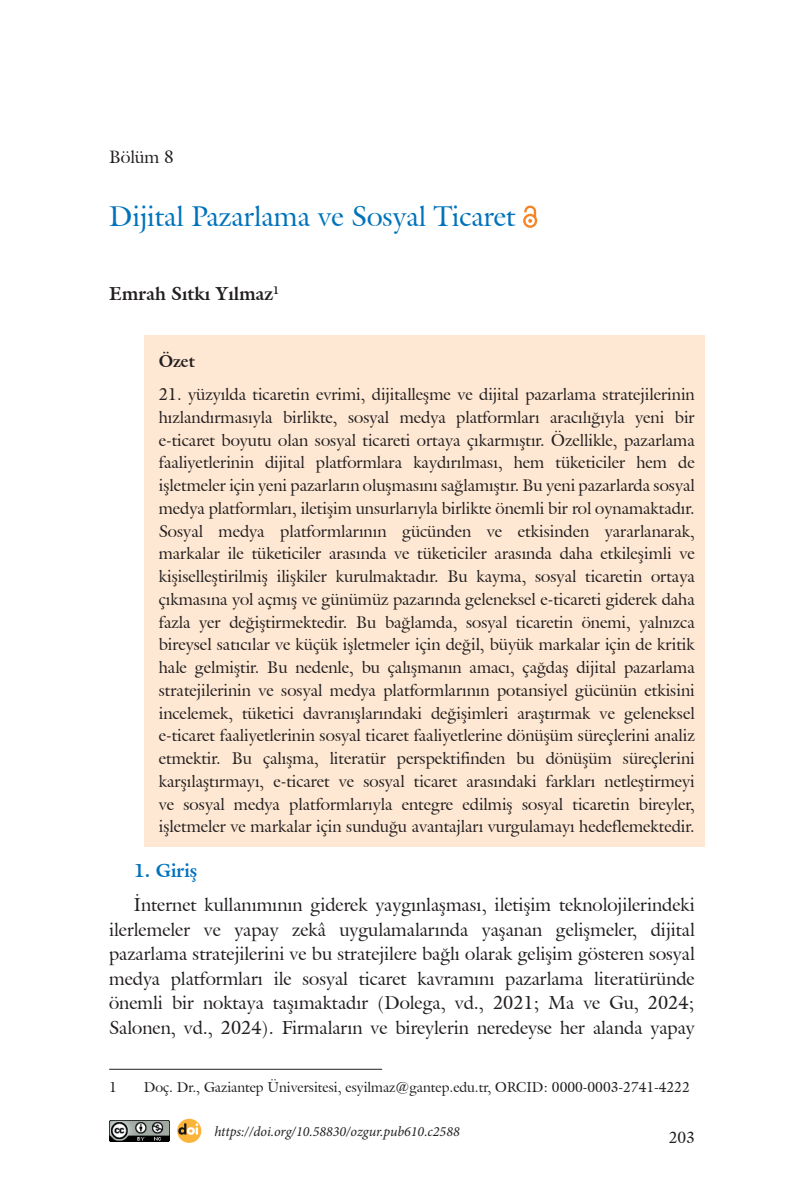
<style>
.page{position:relative;width:794px;height:1191px;background:#fff}
.page>*{position:absolute;margin:0;border:0;box-sizing:border-box;transform-origin:0 0}
.t1{font:28px "Galliard IT Cby BT";color:#0072bc}
.t2{font:18.38px/24.5px "Galliard IT Cby BT";color:#231f20;text-align:justify}
.t3{font:700 18.38px "Galliard IT Cby BT";color:#231f20}
.t4{font:700 18.38px "Galliard IT Cby BT";color:#0072bc}
.t5{font:17.5px "Galliard IT Cby BT";color:#231f20}
.t6{font:16.62px/22.8px "Galliard IT Cby BT";color:#231f20;text-align:justify}
.t7{font:700 16.62px "Galliard IT Cby BT";color:#231f20}
.t8{font:15.75px "Galliard IT Cby BT";color:#231f20}
.t9{font:14px "Galliard IT Cby BT";color:#231f20}
.t10{font:italic 14px "Minion Pro";color:#231f20}
</style>
<div class="page">
<div style="left:144px;top:335px;width:560px;height:46px;background:#fee8d3"></div>
<div style="left:144px;top:367px;width:560px;height:479px;background:#fee8d3"></div>
<svg style="left:523px;top:205px;width:14px;height:23px"></svg>
<hr style="left:109px;top:1068px;width:273px;height:1px;background:#231f20">
<img style="left:109px;top:1120px;width:60px;height:21px">
<svg style="left:177px;top:1118px;width:24px;height:24px"></svg>
<svg style="left:178px;top:1123px;width:20px;height:11px"></svg>
<p class="t5" style="left:109px;top:145px;width:66px">Bölüm 8</p>
<h1 class="t1" style="left:109px;top:198px;width:408px">Dijital Pazarlama ve Sosyal Ticaret</h1>
<p class="t3" style="left:109px;top:282px;width:172px">Emrah Sıtkı Yılmaz<sup>1</sup></p>
<p class="t7" style="left:159px;top:351px;width:38px">Özet</p>
<p class="t6" style="left:159px;top:383px;width:537px">21. yüzyılda ticaretin evrimi, dijitalleşme ve dijital pazarlama stratejilerinin hızlandırmasıyla birlikte, sosyal medya platformları aracılığıyla yeni bir e-ticaret boyutu olan sosyal ticareti ortaya çıkarmıştır. Özellikle, pazarlama faaliyetlerinin dijital platformlara kaydırılması, hem tüketiciler hem de işletmeler için yeni pazarların oluşmasını sağlamıştır. Bu yeni pazarlarda sosyal medya platformları, iletişim unsurlarıyla birlikte önemli bir rol oynamaktadır.<br>Sosyal medya platformlarının gücünden ve etkisinden yararlanarak, markalar ile tüketiciler arasında ve tüketiciler arasında daha etkileşimli ve kişiselleştirilmiş ilişkiler kurulmaktadır. Bu kayma, sosyal ticaretin ortaya çıkmasına yol açmış ve günümüz pazarında geleneksel e-ticareti giderek daha fazla yer değiştirmektedir. Bu bağlamda, sosyal ticaretin önemi, yalnızca bireysel satıcılar ve küçük işletmeler için değil, büyük markalar için de kritik hale gelmiştir. Bu nedenle, bu çalışmanın amacı, çağdaş dijital pazarlama stratejilerinin ve sosyal medya platformlarının potansiyel gücünün etkisini incelemek, tüketici davranışlarındaki değişimleri araştırmak ve geleneksel e-ticaret faaliyetlerinin sosyal ticaret faaliyetlerine dönüşüm süreçlerini analiz etmektir. Bu çalışma, literatür perspektifinden bu dönüşüm süreçlerini karşılaştırmayı, e-ticaret ve sosyal ticaret arasındaki farkları netleştirmeyi ve sosyal medya platformlarıyla entegre edilmiş sosyal ticaretin bireyler, işletmeler ve markalar için sunduğu avantajları vurgulamayı hedeflemektedir.</p>
<p class="t4" style="left:134px;top:858px;width:65px">1. Giriş</p>
<p class="t2" style="left:109px;top:892px;width:587px;text-indent:25px">İnternet kullanımının giderek yaygınlaşması, iletişim teknolojilerindeki ilerlemeler ve yapay zekâ uygulamalarında yaşanan gelişmeler, dijital pazarlama stratejilerini ve bu stratejilere bağlı olarak gelişim gösteren sosyal medya platformları ile sosyal ticaret kavramını pazarlama literatüründe önemli bir noktaya taşımaktadır (Dolega, vd., 2021; Ma ve Gu, 2024; Salonen, vd., 2024). Firmaların ve bireylerin neredeyse her alanda yapay</p>
<p class="t9" style="left:109px;top:1077px;width:9px">1</p>
<p class="t9" style="left:144px;top:1077px;width:547px">Doç. Dr., Gaziantep Üniversitesi, esyilmaz@gantep.edu.tr, ORCID: 0000-0003-2741-4222</p>
<p class="t10" style="left:214px;top:1121px;width:247px">https://doi.org/10.58830/ozgur.pub610.c2588</p>
<p class="t8" style="left:668px;top:1127px;width:28px">203</p>
</div>
